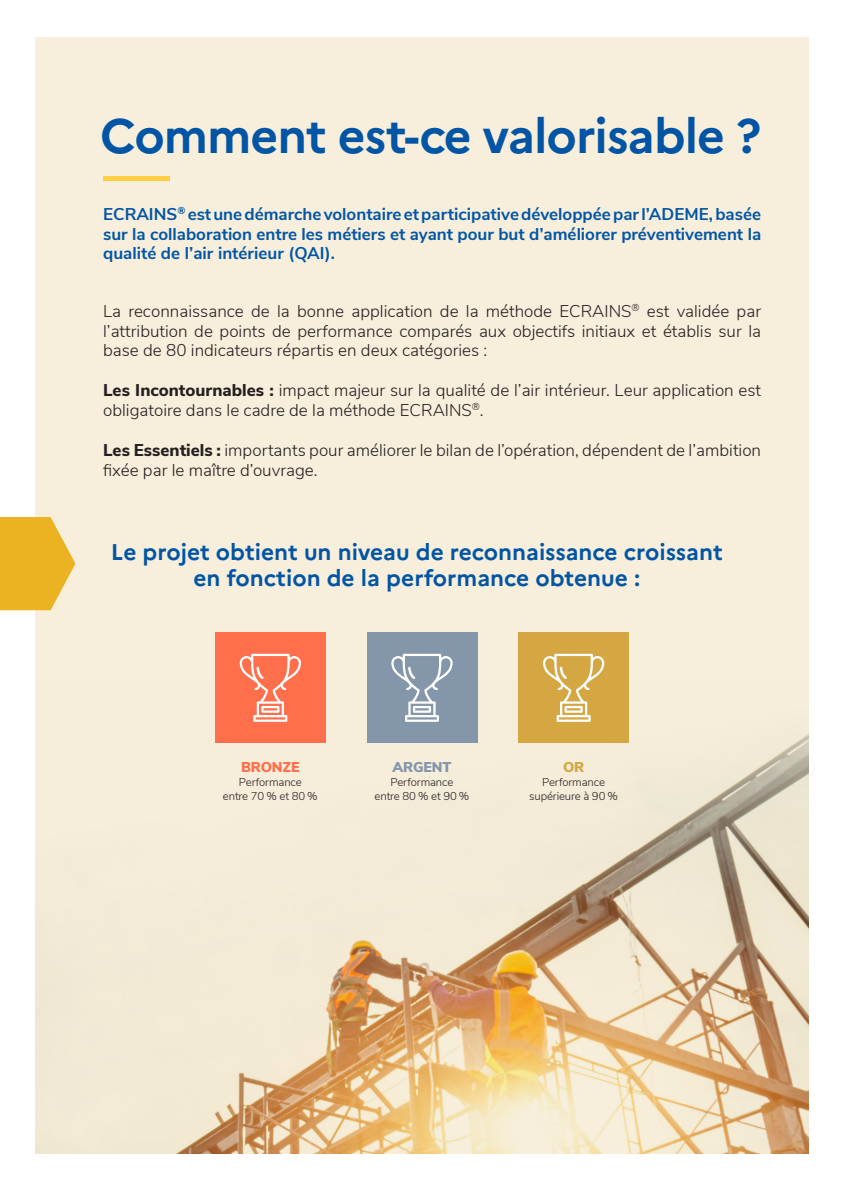
<style>
.page{position:relative;width:844px;height:1191px;background:#fff}
.page>*{position:absolute;margin:0;border:0;box-sizing:border-box;transform-origin:0 0}
.Couv-Titre_général{font:700 48.12px "Marianne";letter-spacing:-.02em;color:#0155a4}
.Couv-Titre_général-2{font:700 22.75px/25.6px "Marianne";color:#0155a4;text-align:center}
.t1{font:300 16.97px/19.8px "Nunito Sans";color:#231f20}
.t2{font:700 16.97px/19.8px "Nunito Sans";color:#0155a4;text-align:justify}
.t3{font:900 14.17px "Nunito Sans";letter-spacing:-.01em;color:#8496aa}
.t4{font:900 14.17px "Nunito Sans";letter-spacing:-.01em;color:#ff6f4c}
.t5{font:900 14.17px "Nunito Sans";color:#d4a743}
.t6{font:300 11.38px/13.8px "Nunito Sans";letter-spacing:-.01em;color:#231f20;text-align:center}
.s1{font-weight:800}
</style>
<div class="page">
<div style="left:35px;top:37px;width:773px;height:1116px;background:#f7efdc"></div>
<img style="left:35px;top:682px;width:773px;height:471px">
<svg style="left:0;top:517px;width:75px;height:93px"></svg>
<div style="left:518px;top:632px;width:110px;height:111px;background:#d4a743"></div>
<svg style="left:543px;top:654px;width:61px;height:68px"></svg>
<div style="left:366px;top:632px;width:111px;height:111px;background:#8496aa"></div>
<svg style="left:391px;top:654px;width:61px;height:68px"></svg>
<div style="left:215px;top:632px;width:110px;height:111px;background:#ff6f4c"></div>
<svg style="left:240px;top:654px;width:61px;height:68px"></svg>
<div style="left:103px;top:176px;width:66px;height:5px;background:#fdcf41"></div>
<p class="Couv-Titre_général" style="left:100px;top:106px;width:662px">Comment est-ce valorisable ?</p>
<p class="t2" style="left:103px;top:203px;width:659px">ECRAINS<sup>®</sup> est une démarche volontaire et participative développée par l’ADEME, basée sur la collaboration entre les métiers et ayant pour but d’améliorer préventivement la qualité de l’air intérieur (QAI).</p>
<p class="t1" style="left:103px;top:300px;width:659px;text-align:justify">La reconnaissance de la bonne application de la méthode ECRAINS<sup>®</sup> est validée par l’attribution de points de performance comparés aux objectifs initiaux et établis sur la base de 80 indicateurs répartis en deux catégories :</p>
<p class="t1" style="left:103px;top:379px;width:659px"><span class="s1">Les Incontournables :</span> impact majeur sur la qualité de l’air intérieur. Leur application est obligatoire dans le cadre de la méthode ECRAINS<sup>®</sup>.</p>
<p class="t1" style="left:103px;top:439px;width:659px"><span class="s1">Les Essentiels :</span> importants pour améliorer le bilan de l’opération, dépendent de l’ambition fixée par le maître d’ouvrage.</p>
<p class="Couv-Titre_général-2" style="left:111px;top:539px;width:613px">Le projet obtient un niveau de reconnaissance croissant en fonction de la performance obtenue :</p>
<p class="t4" style="left:241px;top:756px;width:60px">BRONZE</p>
<p class="t6" style="left:223px;top:774px;width:96px">Performance<br>entre 70 % et 80 %</p>
<p class="t3" style="left:392px;top:756px;width:60px">ARGENT</p>
<p class="t6" style="left:374px;top:774px;width:96px">Performance<br>entre 80 % et 90 %</p>
<p class="t5" style="left:563px;top:756px;width:23px">OR</p>
<p class="t6" style="left:529px;top:774px;width:90px">Performance supérieure à 90 %</p>
</div>
